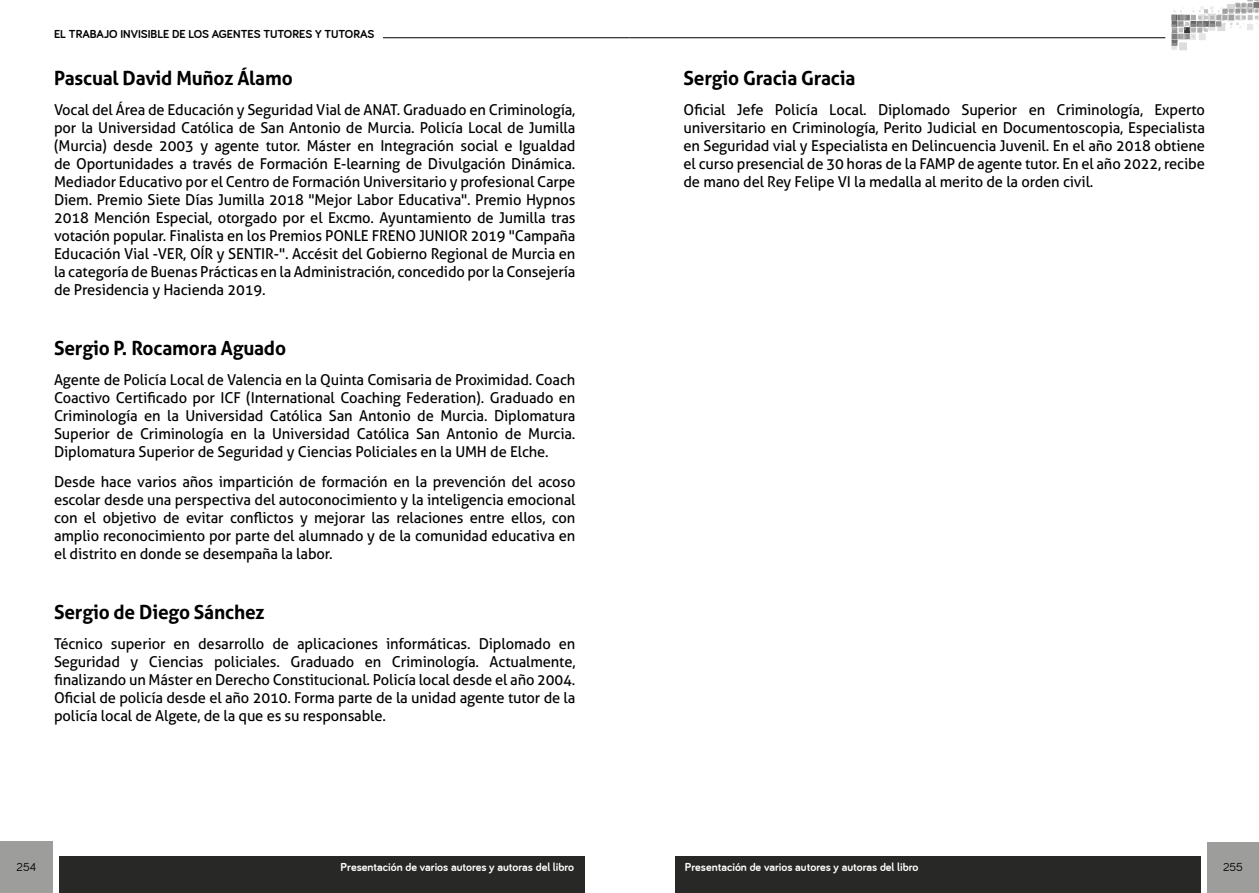
<style>
.page{position:relative;width:1259px;height:893px;background:#fff}
.page>*{position:absolute;margin:0;border:0;box-sizing:border-box;transform-origin:0 0}
.t1{font:700 19.5px "Aller";letter-spacing:-.01em;color:#000}
.t2{font:15px/18px "Aller";letter-spacing:-.01em;color:#000;text-align:justify}
.t3{font:700 12px "Bariol";color:#fff}
.t4{font:700 12px "Bariol";color:#000}
.t5{font:12px "Bariol";color:#000}
</style>
<div class="page">
<div style="left:1207px;top:843px;width:52px;height:50px;background:#9d9d9c"></div>
<div style="left:60px;top:856px;width:525px;height:37px;background:#282827"></div>
<div style="left:675px;top:856px;width:526px;height:37px;background:#282827"></div>
<div style="left:0;top:842px;width:53px;height:51px;background:#9d9d9c"></div>
<svg style="left:1171px;top:0;width:88px;height:50px"></svg>
<div style="left:1179px;top:42px;width:8px;height:8px;background:#dcdcdc"></div>
<hr style="left:383px;top:37px;width:246px;height:1px;background:#000">
<hr style="left:629px;top:37px;width:536px;height:1px;background:#000">
<p class="t4" style="left:54px;top:27px;width:322px">EL TRABAJO INVISIBLE DE LOS AGENTES TUTORES Y TUTORAS</p>
<h1 class="t1" style="left:54px;top:66px;width:240px">Pascual David Muñoz Álamo</h1>
<p class="t2" style="left:54px;top:100px;width:523px">Vocal del Área de Educación y Seguridad Vial de ANAT. Graduado en Criminología, por la Universidad Católica de San Antonio de Murcia. Policía Local de Jumilla (Murcia) desde 2003 y agente tutor. Máster en Integración social e Igualdad de Oportunidades a través de Formación E-learning de Divulgación Dinámica.<br>Mediador Educativo por el Centro de Formación Universitario y profesional Carpe Diem. Premio Siete Días Jumilla 2018 "Mejor Labor Educativa". Premio Hypnos 2018 Mención Especial, otorgado por el Excmo. Ayuntamiento de Jumilla tras votación popular. Finalista en los Premios PONLE FRENO JUNIOR 2019 "Campaña Educación Vial -VER, OÍR y SENTIR-". Accésit del Gobierno Regional de Murcia en la categoría de Buenas Prácticas en la Administración, concedido por la Consejería de Presidencia y Hacienda 2019.</p>
<h1 class="t1" style="left:54px;top:336px;width:233px">Sergio P. Rocamora Aguado</h1>
<p class="t2" style="left:54px;top:370px;width:523px">Agente de Policía Local de Valencia en la Quinta Comisaria de Proximidad. Coach Coactivo Certificado por ICF (International Coaching Federation). Graduado en Criminología en la Universidad Católica San Antonio de Murcia. Diplomatura Superior de Criminología en la Universidad Católica San Antonio de Murcia.<br>Diplomatura Superior de Seguridad y Ciencias Policiales en la UMH de Elche.</p>
<p class="t2" style="left:54px;top:472px;width:523px">Desde hace varios años impartición de formación en la prevención del acoso escolar desde una perspectiva del autoconocimiento y la inteligencia emocional con el objetivo de evitar conflictos y mejorar las relaciones entre ellos, con amplio reconocimiento por parte del alumnado y de la comunidad educativa en el distrito en donde se desempaña la labor.</p>
<h1 class="t1" style="left:54px;top:600px;width:212px">Sergio de Diego Sánchez</h1>
<p class="t2" style="left:54px;top:634px;width:523px">Técnico superior en desarrollo de aplicaciones informáticas. Diplomado en Seguridad y Ciencias policiales. Graduado en Criminología. Actualmente, finalizando un Máster en Derecho Constitucional. Policía local desde el año 2004.<br>Oficial de policía desde el año 2010. Forma parte de la unidad agente tutor de la policía local de Algete, de la que es su responsable.</p>
<h1 class="t1" style="left:683px;top:66px;width:173px">Sergio Gracia Gracia</h1>
<p class="t2" style="left:683px;top:100px;width:523px">Oficial Jefe Policía Local. Diplomado Superior en Criminología, Experto universitario en Criminología, Perito Judicial en Documentoscopia, Especialista en Seguridad vial y Especialista en Delincuencia Juvenil. En el año 2018 obtiene el curso presencial de 30 horas de la FAMP de agente tutor. En el año 2022, recibe de mano del Rey Felipe VI la medalla al merito de la orden civil.</p>
<p class="t3" style="left:341px;top:860px;width:235px">Presentación de varios autores y autoras del libro</p>
<p class="t3" style="left:685px;top:860px;width:235px">Presentación de varios autores y autoras del libro</p>
<p class="t5" style="left:17px;top:860px;width:21px">254</p>
<p class="t5" style="left:1223px;top:860px;width:21px">255</p>
</div>
